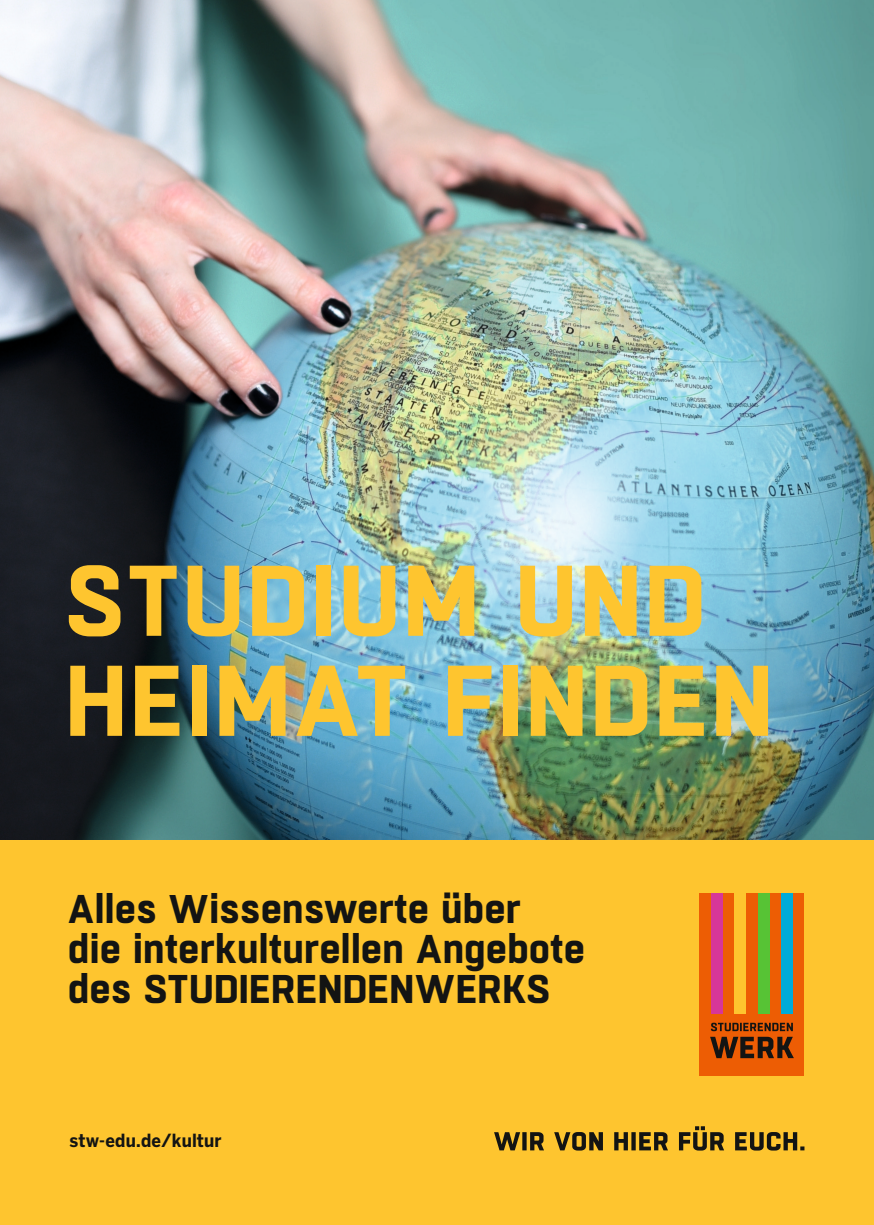
<style>
.page{position:relative;width:874px;height:1225px;background:#fff}
.page>*{position:absolute;margin:0;border:0;box-sizing:border-box;transform-origin:0 0}
.t1{font:700 100px/100px "Boxed";letter-spacing:.01em;color:#fec52f}
.t2{font:700 40px/40px "Boxed";letter-spacing:-.005em;color:#131413}
.t3{font:700 18px "Benton Sans";letter-spacing:.01em;color:#131413;scale:.92 1}
</style>
<div class="page">
<img style="left:0;top:0;width:873px;height:840px">
<div style="left:0;top:840px;width:873px;height:385px;background:#fec52f"></div>
<div style="left:699px;top:893px;width:105px;height:182px;background:#ed5d04"></div>
<div style="left:710px;top:893px;width:12px;height:121px;background:#d73698"></div>
<div style="left:734px;top:893px;width:11px;height:121px;background:#fec52f"></div>
<div style="left:757px;top:893px;width:12px;height:121px;background:#57c335"></div>
<div style="left:780px;top:893px;width:12px;height:121px;background:#00abd8"></div>
<svg style="left:710px;top:1022px;width:83px;height:36px"></svg>
<svg style="left:494px;top:1126px;width:310px;height:24px"></svg>
<h1 class="t1" style="left:64px;top:554px;width:711px">STUDIUM UND<br>HEIMAT FINDEN</h1>
<p class="t2" style="left:68px;top:890px;width:518px">Alles Wissenswerte über<br>die interkulturellen Angebote des STUDIERENDENWERKS</p>
<p class="t3" style="left:69px;top:1129px;width:167px">stw-edu.de/kultur</p>
</div>
